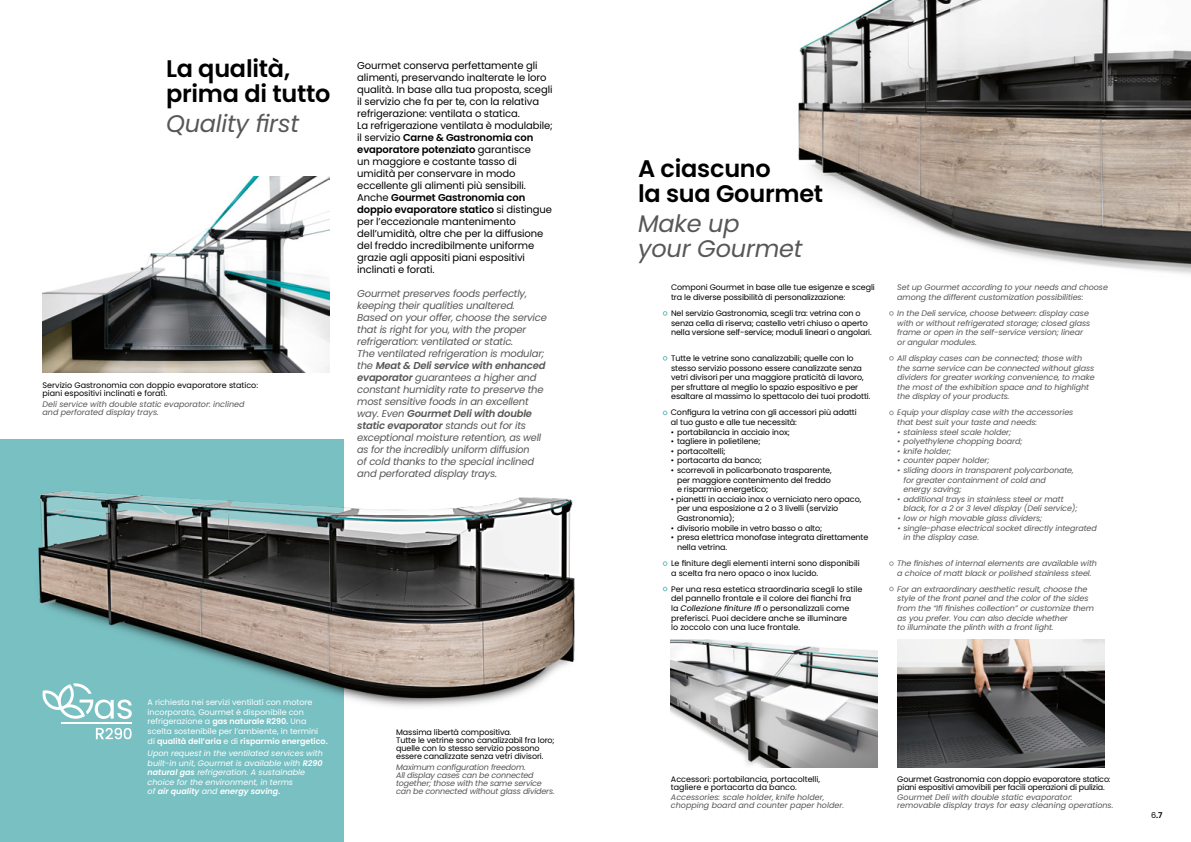
<style>
.page{position:relative;width:1191px;height:842px;background:#fff}
.page>*{position:absolute;margin:0;border:0;box-sizing:border-box;transform-origin:0 0}
.t1{font:600 24px/25px "Poppins";letter-spacing:-.01em;color:#000}
.t2{font:italic 24px/25px "Poppins";letter-spacing:-.01em;color:#575756}
.t3{font:10px/12px "Poppins";letter-spacing:-.01em;color:#000}
.t4{font:italic 10px/12px "Poppins";letter-spacing:-.02em;color:#575756}
.t5{font:8px/9.6px "Poppins";letter-spacing:-.01em;color:#000}
.t6{font:italic 8px/9.6px "Poppins";letter-spacing:-.01em;color:#575756}
.t7{font:8px/9.6px "Poppins";color:#fff}
.t8{font:italic 8px/9.6px "Poppins";color:#fff}
.t9{font:600 8px "Poppins";color:#000}
.s1{font-weight:600}
.s2{font-style:italic}
.s3{font-weight:400}
</style>
<div class="page">
<div style="left:0;top:439px;width:344px;height:403px;background:#79c0c3"></div>
<img style="left:798px;top:0;width:393px;height:274px">
<img style="left:897px;top:640px;width:208px;height:128px">
<img style="left:671px;top:640px;width:207px;height:128px">
<img style="left:38px;top:491px;width:537px;height:232px">
<img style="left:43px;top:177px;width:287px;height:196px">
<svg style="left:43px;top:683px;width:89px;height:36px"></svg>
<svg style="left:96px;top:728px;width:36px;height:11px"></svg>
<hr style="left:61px;top:723px;width:71px;height:1px;background:#fff">
<svg style="left:663px;top:311px;width:4px;height:5px"></svg>
<svg style="left:889px;top:311px;width:4px;height:5px"></svg>
<svg style="left:663px;top:356px;width:4px;height:5px"></svg>
<svg style="left:889px;top:356px;width:4px;height:5px"></svg>
<svg style="left:663px;top:587px;width:4px;height:4px"></svg>
<svg style="left:889px;top:587px;width:4px;height:4px"></svg>
<svg style="left:663px;top:561px;width:4px;height:5px"></svg>
<svg style="left:889px;top:561px;width:4px;height:5px"></svg>
<svg style="left:663px;top:411px;width:4px;height:4px"></svg>
<svg style="left:889px;top:411px;width:4px;height:4px"></svg>
<h1 class="t1" style="left:166px;top:56px;width:166px">La qualità, prima di tutto</h1>
<h1 class="t2" style="left:166px;top:111px;width:134px">Quality first</h1>
<p class="t5" style="left:43px;top:381px;width:217px;line-height:8px">Servizio Gastronomia con doppio evaporatore statico: piani espositivi inclinati e forati.</p>
<p class="t6" style="left:43px;top:400px;width:203px;line-height:8px">Deli service with double static evaporator: inclined and perforated display trays.</p>
<p class="t3" style="left:357px;top:59px;width:197px">Gourmet conserva perfettamente gli alimenti, preservando inalterate le loro qualità. In base alla tua proposta, scegli il servizio che fa per te, con la relativa refrigerazione: ventilata o statica.<br>La refrigerazione ventilata è modulabile; il servizio <span class="s1">Carne &amp; Gastronomia con evaporatore potenziato</span> garantisce<br>un maggiore e costante tasso di umidità per conservare in modo eccellente gli alimenti più sensibili.<br>Anche <span class="s1">Gourmet Gastronomia con doppio evaporatore statico</span> si distingue per l’eccezionale mantenimento dell’umidità, oltre che per la diffusione del freddo incredibilmente uniforme grazie agli appositi piani espositivi inclinati e forati.</p>
<p class="t4" style="left:357px;top:287px;width:191px">Gourmet preserves foods perfectly, keeping their qualities unaltered.<br>Based on your offer, choose the service that is right for you, with the proper refrigeration: ventilated or static.<br>The ventilated refrigeration is modular; the <span class="s1">Meat &amp; Deli service with enhanced evaporator</span> guarantees a higher and constant humidity rate to preserve the most sensitive foods in an excellent way. Even <span class="s1">Gourmet Deli with double static evaporator</span> stands out for its exceptional moisture retention, as well as for the incredibly uniform diffusion<br>of cold thanks to the special inclined and perforated display trays.</p>
<p class="t7" style="left:148px;top:698px;width:182px">A richiesta nei servizi ventilati con motore incorporato, Gourmet è disponibile con refrigerazione a <span class="s1">gas naturale R290.</span> Una scelta sostenibile per l’ambiente, in termini<br>di <span class="s1">qualità dell’aria</span> e di <span class="s1">risparmio energetico.</span></p>
<p class="t8" style="left:148px;top:748px;width:177px">Upon request in the ventilated services with built-in unit, Gourmet is available with <span class="s1">R290 natural gas</span> refrigeration. A sustainable choice for the environment, in terms<br>of <span class="s1">air quality</span> and <span class="s1">energy saving.</span></p>
<p class="t5" style="left:396px;top:728px;width:160px;line-height:8px">Massima libertà compositiva.<br>Tutte le vetrine sono canalizzabil fra loro; quelle con lo stesso servizio possono essere canalizzate senza vetri divisori.</p>
<p class="t6" style="left:396px;top:763px;width:160px;line-height:8px">Maximum configuration freedom.<br>All display cases can be connected together; those with the same service can be connected without glass dividers.</p>
<h1 class="t1" style="left:638px;top:156px;width:187px">A ciascuno<br>la sua Gourmet</h1>
<h1 class="t2" style="left:638px;top:211px;width:166px">Make up<br>your Gourmet</h1>
<p class="t5" style="left:671px;top:283px;width:205px">Componi Gourmet in base alle tue esigenze e scegli tra le diverse possibilità di personalizzazione:</p>
<p class="t5" style="left:671px;top:308px;width:202px">Nel servizio Gastronomia, scegli tra: vetrina con o senza cella di riserva; castello vetri chiuso o aperto nella versione self-service; moduli lineari o angolari.</p>
<p class="t5" style="left:671px;top:353px;width:201px">Tutte le vetrine sono canalizzabili; quelle con lo stesso servizio possono essere canalizzate senza vetri divisori per una maggiore praticità di lavoro, per sfruttare al meglio lo spazio espositivo e per esaltare al massimo lo spettacolo dei tuoi prodotti.</p>
<p class="t5" style="left:671px;top:408px;width:187px">Configura la vetrina con gli accessori più adatti al tuo gusto e alle tue necessità:</p>
<p class="t5" style="left:671px;top:427px;width:120px">• portabilancia in acciaio inox;</p>
<p class="t5" style="left:671px;top:437px;width:91px">• tagliere in polietilene;</p>
<p class="t5" style="left:671px;top:446px;width:56px">• portacoltelli;</p>
<p class="t5" style="left:671px;top:456px;width:93px">• portacarta da banco;</p>
<p class="t5" style="left:677px;top:465px;width:156px;text-align:justify;text-indent:-6px">• scorrevoli in policarbonato trasparente, per maggiore contenimento del freddo e risparmio energetico;</p>
<p class="t5" style="left:677px;top:494px;width:186px;text-indent:-6px">• pianetti in acciaio inox o verniciato nero opaco, per una esposizione a 2 o 3 livelli (servizio<br>Gastronomia);</p>
<p class="t5" style="left:671px;top:523px;width:153px">• divisorio mobile in vetro basso o alto;</p>
<p class="t5" style="left:677px;top:533px;width:193px;text-indent:-6px">• presa elettrica monofase integrata direttamente nella vetrina.</p>
<p class="t5" style="left:671px;top:558px;width:190px">Le finiture degli elementi interni sono disponibili a scelta fra nero opaco o inox lucido.</p>
<p class="t5" style="left:671px;top:584px;width:193px">Per una resa estetica straordinaria scegli lo stile del pannello frontale e il colore dei fianchi fra<br>la <span class="s2">Collezione finiture Ifi</span> o personalizzali come preferisci. Puoi decidere anche se illuminare<br>lo zoccolo con una luce frontale.</p>
<p class="t6" style="left:897px;top:283px;width:212px">Set up Gourmet according to your needs and choose among the different customization possibilities:</p>
<p class="t6" style="left:897px;top:308px;width:195px">In the Deli service, choose between: display case with or without refrigerated storage; closed glass frame or open in the self-service version; linear or angular modules.</p>
<p class="t6" style="left:897px;top:353px;width:199px">All display cases can be connected; those with the same service can be connected without glass dividers for greater working convenience, to make the most of the exhibition space and to highlight the display of your products.</p>
<p class="t6" style="left:897px;top:408px;width:178px">Equip your display case with the accessories that best suit your taste and needs:</p>
<p class="t6" style="left:897px;top:427px;width:115px">• stainless steel scale holder;</p>
<p class="t6" style="left:897px;top:437px;width:127px">• polyethylene chopping board;</p>
<p class="t6" style="left:897px;top:446px;width:56px">• knife holder;</p>
<p class="t6" style="left:897px;top:456px;width:94px">• counter paper holder;</p>
<p class="t6" style="left:903px;top:465px;width:172px;text-indent:-6px">• sliding doors in transparent polycarbonate, for greater containment of cold and energy saving;</p>
<p class="t6" style="left:903px;top:494px;width:176px;text-indent:-6px">• additional trays in stainless steel or matt black, for a 2 or 3 level display (Deli service);</p>
<p class="t6" style="left:897px;top:513px;width:146px">• low or high movable glass dividers;</p>
<p class="t6" style="left:903px;top:523px;width:195px;text-indent:-6px">• single-phase electrical socket directly integrated in the display case.</p>
<p class="t6" style="left:897px;top:558px;width:201px">The finishes of internal elements are available with a choice of matt black or polished stainless steel.</p>
<p class="t6" style="left:897px;top:584px;width:198px">For an extraordinary aesthetic result, choose the style of the front panel and the color of the sides from the “Ifi finishes collection” or customize them as you prefer. You can also decide whether<br>to illuminate the plinth with a front light.</p>
<p class="t5" style="left:671px;top:775px;width:151px;line-height:8px">Accessori: portabilancia, portacoltelli, tagliere e portacarta da banco.</p>
<p class="t6" style="left:671px;top:794px;width:175px;line-height:8px">Accessories: scale holder, knife holder, chopping board and counter paper holder.</p>
<p class="t5" style="left:897px;top:775px;width:215px;line-height:8px">Gourmet Gastronomia con doppio evaporatore statico: piani espositivi amovibili per facili operazioni di pulizia.</p>
<p class="t6" style="left:897px;top:794px;width:218px;line-height:8px">Gourmet Deli with double static evaporator: removable display trays for easy cleaning operations.</p>
<p class="t9" style="left:1151px;top:811px;width:13px"><span class="s3">6</span>.7</p>
</div>
